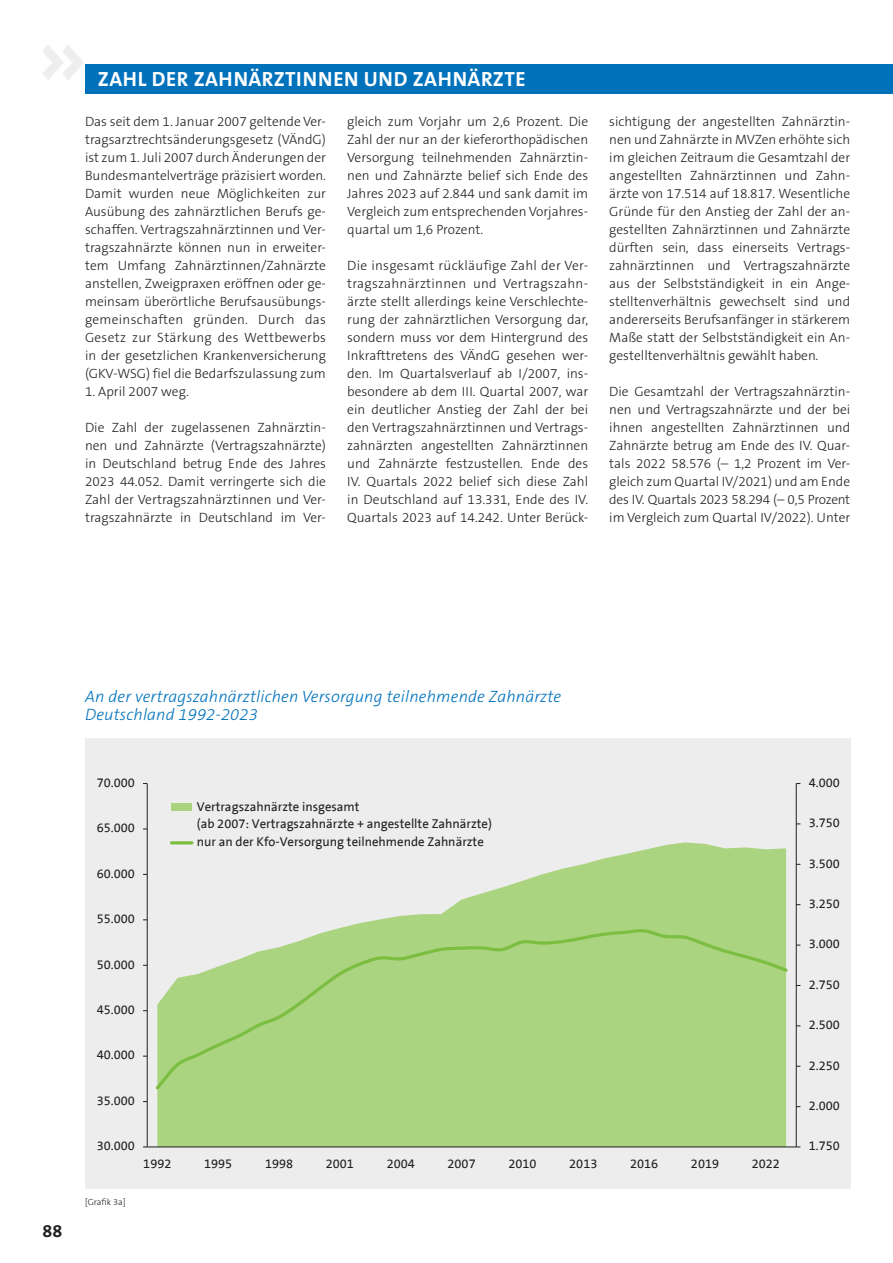
<style>
.page{position:relative;width:893px;height:1263px;background:#fff}
.page>*{position:absolute;margin:0;border:0;box-sizing:border-box;transform-origin:0 0}
.t1{font:700 20.7px "The Sans B Plus W7";letter-spacing:.025em;color:#fff}
.t2{font:700 18px "The Sans B Plus W7";color:#231f20}
.t3{font:italic 300 16.5px/18px "The Sans B Plus W3";letter-spacing:.01em;color:#0072bc}
.t4{font:300 13.5px/18px "The Sans B Plus W3";color:#231f20;text-align:justify}
.t5{font:13.5px "Dubai";color:#231f20;scale:.94 1}
.t6{font:12.9px/16.8px "The Sans B5";color:#231f20}
.t7{font:300 9px "The Sans B Plus W3";color:#231f20}
</style>
<div class="page">
<svg style="left:42px;top:45px;width:42px;height:35px"></svg>
<div style="left:85px;top:64px;width:808px;height:30px;background:#0072bc"></div>
<div style="left:85px;top:738px;width:765px;height:450px;background:#ededee"></div>
<svg style="left:157px;top:842px;width:629px;height:304px;fill:#abd480"></svg>
<hr style="left:796px;top:783px;width:1px;height:364px;background:#231f20">
<hr style="left:147px;top:783px;width:1px;height:364px;background:#231f20">
<hr style="left:147px;top:1146px;width:649px;height:1px;background:#231f20">
<svg style="left:155px;top:928px;width:633px;height:164px;background:#add485"></svg>
<div style="left:171px;top:804px;width:21px;height:7px;background:#abd480"></div>
<hr style="left:171px;top:841px;width:21px;height:3px;background:#7cbe42">
<h1 class="t1" style="left:98px;top:66px;width:429px">ZAHL DER ZAHNÄRZTINNEN UND ZAHNÄRZTE</h1>
<p class="t4" style="left:85px;top:113px;width:242px">Das seit dem 1. Januar 2007 geltende Ver&shy;tragsarztrechtsänderungsgesetz (VÄndG) ist zum 1. Juli 2007 durch Änderungen der Bundesmantelverträge präzisiert worden.<br>Damit wurden neue Möglichkeiten zur Ausübung des zahnärztlichen Berufs ge&shy;schaffen. Vertragszahnärztinnen und Ver&shy;tragszahnärzte können nun in erweiter&shy;tem Umfang Zahnärztinnen/Zahnärzte anstellen, Zweigpraxen eröffnen oder ge&shy;meinsam überörtliche Berufsausübungs&shy;gemeinschaften gründen. Durch das Gesetz zur Stärkung des Wettbewerbs in der gesetzlichen Krankenversicherung (GKV-WSG) fiel die Bedarfszulassung zum</p>
<p class="t4" style="left:85px;top:382px;width:105px">1. April 2007 weg.</p>
<p class="t4" style="left:85px;top:418px;width:242px">Die Zahl der zugelassenen Zahnärztin&shy;nen und Zahnärzte (Vertragszahnärzte) in Deutschland betrug Ende des Jahres 2023 44.052. Damit verringerte sich die Zahl der Vertragszahnärztinnen und Ver&shy;tragszahnärzte in Deutschland im Ver-</p>
<p class="t4" style="left:347px;top:112px;width:242px">gleich zum Vorjahr um 2,6 Prozent. Die Zahl der nur an der kieferorthopädischen Versorgung teilnehmenden Zahnärztin&shy;nen und Zahnärzte belief sich Ende des Jahres 2023 auf 2.844 und sank damit im Vergleich zum entsprechenden Vorjahres&shy;quartal um 1,6 Prozent.</p>
<p class="t4" style="left:347px;top:256px;width:242px">Die insgesamt rückläufige Zahl der Ver&shy;tragszahnärztinnen und Vertragszahn&shy;ärzte stellt allerdings keine Verschlechte&shy;rung der zahnärztlichen Versorgung dar, sondern muss vor dem Hintergrund des Inkrafttretens des VÄndG gesehen wer&shy;den. Im Quartalsverlauf ab I/2007, ins&shy;besondere ab dem III. Quartal 2007, war ein deutlicher Anstieg der Zahl der bei den Vertragszahnärztinnen und Vertrags&shy;zahnärzten angestellten Zahnärztinnen und Zahnärzte festzustellen. Ende des IV. Quartals 2022 belief sich diese Zahl in Deutschland auf 13.331, Ende des IV.<br>Quartals 2023 auf 14.242. Unter Berück-</p>
<p class="t4" style="left:609px;top:112px;width:242px">sichtigung der angestellten Zahnärztin&shy;nen und Zahnärzte in MVZen erhöhte sich im gleichen Zeitraum die Gesamtzahl der angestellten Zahnärztinnen und Zahn&shy;ärzte von 17.514 auf 18.817. Wesentliche Gründe für den Anstieg der Zahl der an&shy;gestellten Zahnärztinnen und Zahnärzte dürften sein, dass einerseits Vertrags&shy;zahnärztinnen und Vertragszahnärzte aus der Selbstständigkeit in ein Ange&shy;stelltenverhältnis gewechselt sind und andererseits Berufsanfänger in stärkerem Maße statt der Selbstständigkeit ein An&shy;gestelltenverhältnis gewählt haben.</p>
<p class="t4" style="left:609px;top:382px;width:242px">Die Gesamtzahl der Vertragszahnärztin&shy;nen und Vertragszahnärzte und der bei ihnen angestellten Zahnärztinnen und Zahnärzte betrug am Ende des IV. Quar&shy;tals 2022 58.576 (– 1,2 Prozent im Ver&shy;gleich zum Quartal IV/2021) und am Ende des IV. Quartals 2023 58.294 (– 0,5 Prozent im Vergleich zum Quartal IV/2022). Unter</p>
<p class="t3" style="left:85px;top:688px;width:478px">An der vertragszahnärztlichen Versorgung teilnehmende Zahnärzte<br>Deutschland 1992-2023</p>
<h2 class="t2" style="left:43px;top:1220px;width:21px">88</h2>
<p class="t6" style="left:97px;top:774px;width:40px">70.000</p>
<p class="t6" style="left:97px;top:820px;width:40px">65.000</p>
<p class="t6" style="left:97px;top:865px;width:40px">60.000</p>
<p class="t6" style="left:97px;top:910px;width:40px">55.000</p>
<p class="t6" style="left:97px;top:956px;width:40px">50.000</p>
<p class="t6" style="left:97px;top:1001px;width:40px">45.000</p>
<p class="t6" style="left:97px;top:1047px;width:40px">40.000</p>
<p class="t6" style="left:97px;top:1092px;width:40px">35.000</p>
<p class="t5" style="left:114px;top:1130px;width:31px">2013</p>
<p class="t6" style="left:97px;top:1137px;width:40px">30.000</p>
<p class="t6" style="left:197px;top:798px;width:297px">Vertragszahnärzte insgesamt<br>(ab 2007: Vertragszahnärzte + angestellte Zahnärzte)</p>
<p class="t6" style="left:197px;top:833px;width:288px">nur an der Kfo-Versorgung teilnehmende Zahnärzte</p>
<p class="t5" style="left:186px;top:807px;width:171px">bei MVZ angestellte Zahnärzte</p>
<p class="t7" style="left:85px;top:1196px;width:42px">[Grafik 3a]</p>
<p class="t6" style="left:143px;top:1155px;width:30px">1992</p>
<p class="t6" style="left:204px;top:1155px;width:30px">1995</p>
<p class="t6" style="left:265px;top:1155px;width:30px">1998</p>
<p class="t6" style="left:326px;top:1155px;width:30px">2001</p>
<p class="t6" style="left:387px;top:1155px;width:30px">2004</p>
<p class="t6" style="left:448px;top:1155px;width:30px">2007</p>
<p class="t6" style="left:508px;top:1155px;width:30px">2010</p>
<p class="t6" style="left:569px;top:1155px;width:30px">2013</p>
<p class="t6" style="left:630px;top:1155px;width:30px">2016</p>
<p class="t6" style="left:691px;top:1155px;width:30px">2019</p>
<p class="t6" style="left:752px;top:1155px;width:30px">2022</p>
<p class="t6" style="left:809px;top:774px;width:33px">4.000</p>
<p class="t6" style="left:809px;top:814px;width:33px">3.750</p>
<p class="t6" style="left:809px;top:855px;width:33px">3.500</p>
<p class="t6" style="left:809px;top:895px;width:33px">3.250</p>
<p class="t6" style="left:809px;top:936px;width:33px">3.000</p>
<p class="t6" style="left:809px;top:976px;width:33px">2.750</p>
<p class="t6" style="left:809px;top:1016px;width:33px">2.500</p>
<p class="t6" style="left:809px;top:1057px;width:33px">2.250</p>
<p class="t6" style="left:809px;top:1097px;width:33px">2.000</p>
<p class="t6" style="left:809px;top:1137px;width:33px">1.750</p>
</div>
